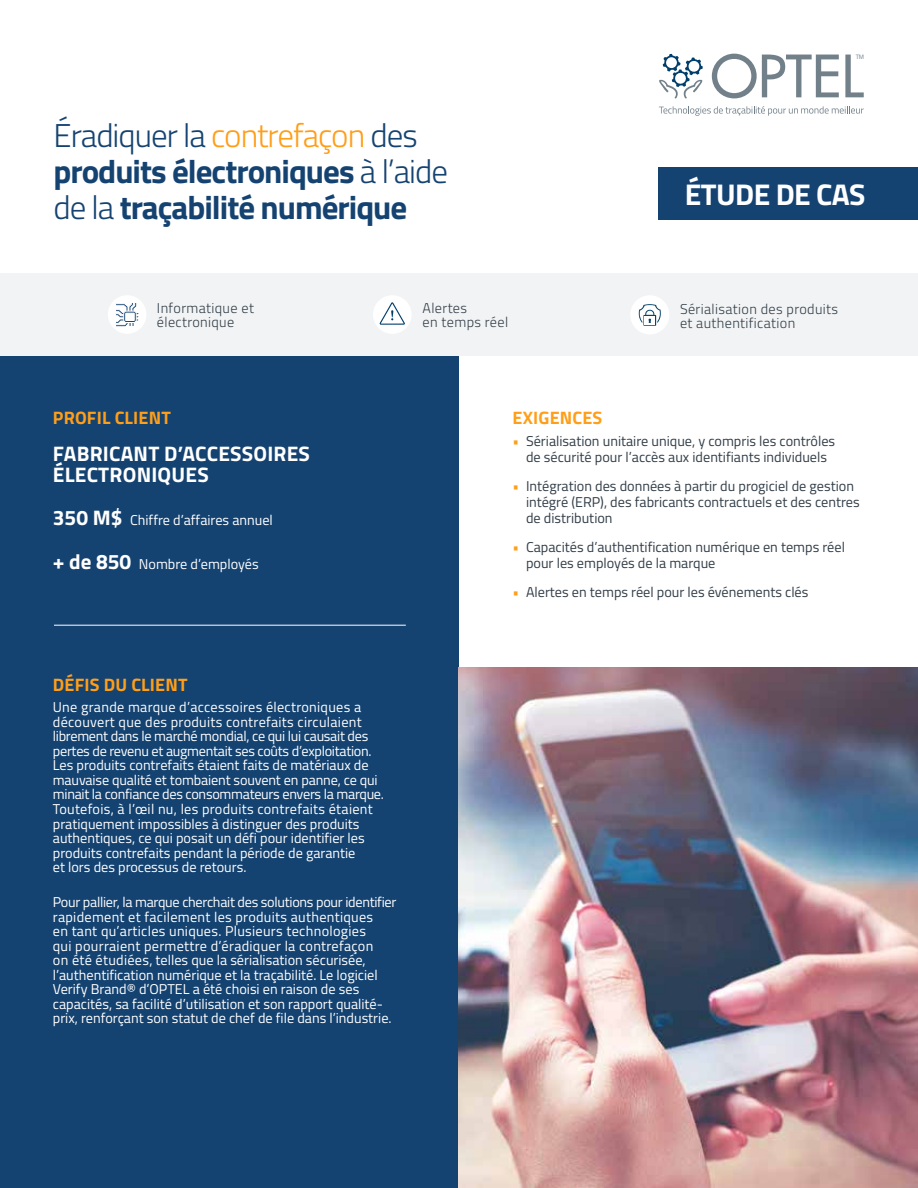
<style>
.page{position:relative;width:918px;height:1188px;background:#fff}
.page>*{position:absolute;margin:0;border:0;box-sizing:border-box;transform-origin:0 0}
.t1{font:700 33px/36px "Titillium";letter-spacing:-.03em;color:#154371}
.t2{font:700 30px "Titillium";letter-spacing:-.02em;color:#fff}
.t3{font:700 21px/21px "Titillium";letter-spacing:.01em;color:#fff}
.t4{font:700 18px "Titillium";letter-spacing:.01em;color:#ff9e18}
.t5{font:14.25px/14.5px "Titillium";color:#fff}
.t6{font:14.25px/15.8px "Titillium";color:#323e48}
.t7{font:300 14.25px/13.5px "Titillium";letter-spacing:.025em;color:#323e48}
.t8{font:6.3px "Titillium";color:#72808a}
.s1{font-weight:300}
.s2{font-weight:300;color:#ff9e18}
.s3{font-weight:700;font-size:21px}
.s4{color:#ff9e18}
</style>
<div class="page">
<div style="left:0;top:356px;width:459px;height:832px;background:#154371"></div>
<hr style="left:54px;top:625px;width:352px;height:1px;background:#fff">
<img style="left:459px;top:667px;width:459px;height:521px">
<svg style="left:712px;top:54px;width:127px;height:44px"></svg>
<svg style="left:845px;top:55px;width:19px;height:42px"></svg>
<svg style="left:659px;top:54px;width:44px;height:45px"></svg>
<svg style="left:659px;top:106px;width:205px;height:10px"></svg>
<div style="left:0;top:273px;width:918px;height:83px;background:#f2f3f4"></div>
<div style="left:630px;top:295px;width:39px;height:39px;background:#fff;border-radius:50%"></div>
<svg style="left:639px;top:304px;width:22px;height:22px"></svg>
<div style="left:659px;top:168px;width:259px;height:52px;background:#154371"></div>
<div style="left:108px;top:295px;width:38px;height:39px;background:#fff;border-radius:50%"></div>
<svg style="left:116px;top:303px;width:23px;height:24px"></svg>
<div style="left:373px;top:295px;width:39px;height:39px;background:#fff;border-radius:50%"></div>
<svg style="left:379px;top:302px;width:26px;height:23px"></svg>
<h1 class="t1" style="left:53px;top:116px;width:396px"><span class="s1">Éradiquer la</span> <span class="s2">contrefaçon</span> <span class="s1">des </span>produits électroniques <span class="s1">à l’aide de la</span> traçabilité numérique</h1>
<p class="t8" style="left:856px;top:52px;width:10px">TM</p>
<h2 class="t2" style="left:685px;top:171px;width:182px">ÉTUDE DE CAS</h2>
<p class="t7" style="left:157px;top:301px;width:98px">Informatique et électronique</p>
<p class="t7" style="left:680px;top:302px;width:160px">Sérialisation des produits et authentification</p>
<p class="t7" style="left:423px;top:301px;width:87px">Alertes<br>en temps réel</p>
<p class="t4" style="left:53px;top:404px;width:119px">PROFIL CLIENT</p>
<h3 class="t3" style="left:53px;top:442px;width:259px">FABRICANT D’ACCESSOIRES<br>ÉLECTRONIQUES</h3>
<p class="t5" style="left:53px;top:512px;width:221px"><span class="s3">350 M$</span> Chiffre d’affaires annuel</p>
<p class="t5" style="left:53px;top:556px;width:207px"><span class="s3">+ de 850</span> Nombre d’employés</p>
<p class="t4" style="left:53px;top:671px;width:136px">DÉFIS DU CLIENT</p>
<p class="t5" style="left:53px;top:699px;width:333px">Une grande marque d’accessoires électroniques a découvert que des produits contrefaits circulaient librement dans le marché mondial, ce qui lui causait des pertes de revenu et augmentait ses coûts d’exploitation.<br>Les produits contrefaits étaient faits de matériaux de mauvaise qualité et tombaient souvent en panne, ce qui minait la confiance des consommateurs envers la marque.<br>Toutefois, à l’œil nu, les produits contrefaits étaient pratiquement impossibles à distinguer des produits authentiques, ce qui posait un défi pour identifier les produits contrefaits pendant la période de garantie<br>et lors des processus de retours.</p>
<p class="t5" style="left:53px;top:894px;width:345px">Pour pallier, la marque cherchait des solutions pour identifier rapidement et facilement les produits authentiques<br>en tant qu’articles uniques. Plusieurs technologies<br>qui pourraient permettre d’éradiquer la contrefaçon<br>on été étudiées, telles que la sérialisation sécurisée, l’authentification numérique et la traçabilité. Le logiciel Verify Brand® d’OPTEL a été choisi en raison de ses capacités, sa facilité d’utilisation et son rapport qualité&shy;prix, renforçant son statut de chef de file dans l’industrie.</p>
<p class="t4" style="left:513px;top:404px;width:91px">EXIGENCES</p>
<p class="t6" style="left:513px;top:433px;width:324px;text-align:center"><span class="s4">•</span> Sérialisation unitaire unique, y compris les contrôles de sécurité pour l’accès aux identifiants individuels</p>
<p class="t6" style="left:526px;top:478px;width:335px;text-indent:-13px"><span class="s4">•</span> Intégration des données à partir du progiciel de gestion intégré (ERP), des fabricants contractuels et des centres de distribution</p>
<p class="t6" style="left:526px;top:539px;width:320px;text-indent:-13px"><span class="s4">•</span> Capacités d’authentification numérique en temps réel pour les employés de la marque</p>
<p class="t6" style="left:513px;top:584px;width:297px"><span class="s4">•</span> Alertes en temps réel pour les événements clés</p>
</div>
